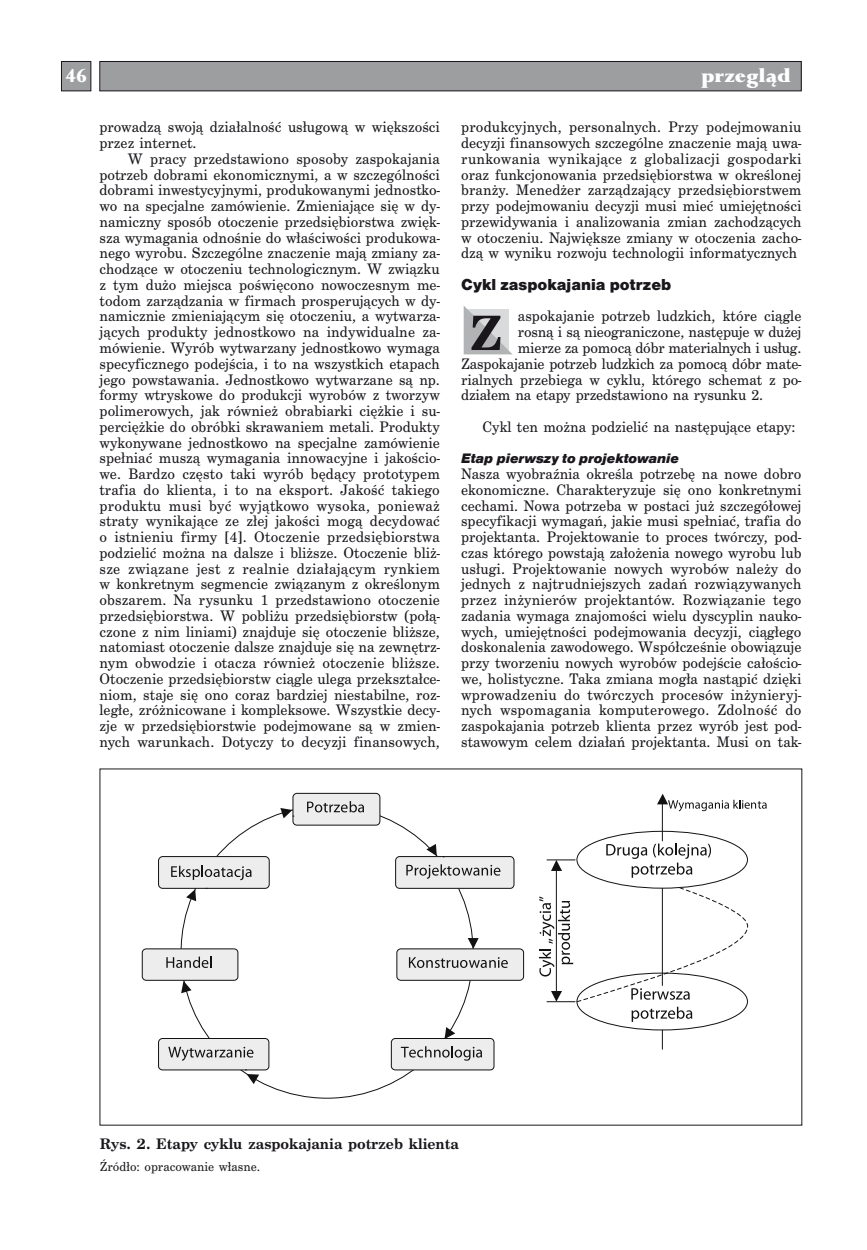
<style>
.page{position:relative;width:867px;height:1250px;background:#fff}
.page>*{position:absolute;margin:0;border:0;box-sizing:border-box;transform-origin:0 0}
.zywa_pagina_-_przegl{font:900 21px "Lapidary 333 PL";color:#fff}
.pagina{font:900 21px "Lapidary 333 PL";color:#fff}
.t1{font:16.5px "Nimbus San DCE Blac";color:#1a171c}
.t2{font:15.75px/15.8px "Century Sch TCE";color:#1a171c}
.t3{font:700 15.75px "Century Sch TCE";color:#1a171c}
.t4{font:14.25px "Nimbus San DCE Blac Ital";color:#1a171c}
.t5{font:13.5px "Century Sch TCE";color:#1a171c}
</style>
<div class="page">
<div style="left:61px;top:61px;width:30px;height:30px;background:#9d9ea0"></div>
<div style="left:61px;top:61px;width:30px;height:30px;border:1px solid #1a171c"></div>
<div style="left:100px;top:61px;width:701px;height:30px;background:#9d9ea0"></div>
<div style="left:100px;top:61px;width:701px;height:30px;border:1px solid #1a171c"></div>
<svg style="left:463px;top:306px;width:49px;height:48px;background:#a5a5a7"></svg>
<hr style="left:662px;top:804px;width:1px;height:36px;background:#111211">
<svg style="left:662px;top:1030px;width:1px;height:19px"></svg>
<svg style="left:539px;top:843px;width:209px;height:178px"></svg>
<svg style="left:657px;top:793px;width:109px;height:18px"></svg>
<div style="left:293px;top:793px;width:87px;height:32px;background:#ededee;border-radius:4px"></div>
<div style="left:292px;top:792px;width:88px;height:33px;border:1px solid #111211;border-radius:4px"></div>
<svg style="left:307px;top:801px;width:57px;height:11px"></svg>
<div style="left:395px;top:856px;width:119px;height:32px;background:#ededee;border-radius:4px"></div>
<div style="left:395px;top:856px;width:119px;height:32px;border:1px solid #111211;border-radius:4px"></div>
<svg style="left:406px;top:864px;width:94px;height:14px"></svg>
<div style="left:397px;top:948px;width:126px;height:32px;background:#ededee;border-radius:4px"></div>
<div style="left:396px;top:948px;width:128px;height:32px;border:1px solid #111211;border-radius:4px"></div>
<svg style="left:409px;top:957px;width:99px;height:10px"></svg>
<div style="left:391px;top:1038px;width:103px;height:31px;background:#ededee;border-radius:4px"></div>
<div style="left:391px;top:1037px;width:103px;height:33px;border:1px solid #111211;border-radius:4px"></div>
<svg style="left:401px;top:1046px;width:81px;height:14px"></svg>
<div style="left:158px;top:1038px;width:111px;height:31px;background:#ededee;border-radius:4px"></div>
<div style="left:158px;top:1037px;width:111px;height:33px;border:1px solid #111211;border-radius:4px"></div>
<svg style="left:168px;top:1046px;width:85px;height:14px"></svg>
<div style="left:158px;top:856px;width:111px;height:32px;background:#ededee;border-radius:4px"></div>
<div style="left:158px;top:856px;width:112px;height:32px;border:1px solid #111211;border-radius:4px"></div>
<svg style="left:171px;top:865px;width:80px;height:15px"></svg>
<svg style="left:426px;top:844px;width:11px;height:12px"></svg>
<svg style="left:467px;top:938px;width:11px;height:10px"></svg>
<svg style="left:444px;top:1026px;width:11px;height:13px"></svg>
<svg style="left:186px;top:889px;width:10px;height:12px"></svg>
<svg style="left:181px;top:980px;width:10px;height:13px"></svg>
<svg style="left:245px;top:1069px;width:14px;height:15px"></svg>
<svg style="left:280px;top:808px;width:14px;height:10px"></svg>
<div style="left:142px;top:948px;width:96px;height:32px;background:#ededee;border-radius:4px"></div>
<div style="left:142px;top:948px;width:96px;height:32px;border:1px solid #111211;border-radius:4px"></div>
<svg style="left:166px;top:956px;width:45px;height:11px"></svg>
<p class="pagina" style="left:66px;top:63px;width:23px">46</p>
<p class="zywa_pagina_-_przegl" style="left:701px;top:63px;width:91px">przeglàd</p>
<p class="t2" style="left:100px;top:119px;width:342px">prowadzą swoją działalność usługową w większości przez internet.</p>
<p class="t2" style="left:100px;top:151px;width:342px;text-indent:28px">W pracy przedstawiono sposoby zaspokajania potrzeb dobrami ekonomicznymi, a w szczególności dobrami inwestycyjnymi, produkowanymi jednostko&shy;wo na specjalne zamówienie. Zmieniające się w dy&shy;namiczny sposób otoczenie przedsiębiorstwa zwięk&shy;sza wymagania odnośnie do właściwości produkowa&shy;nego wyrobu. Szczególne znaczenie mają zmiany za&shy;chodzące w otoczeniu technologicznym. W związku z tym dużo miejsca poświęcono nowoczesnym me&shy;todom zarządzania w firmach prosperujących w dy&shy;namicznie zmieniającym się otoczeniu, a wytwarza&shy;jących produkty jednostkowo na indywidualne za&shy;mówienie. Wyrób wytwarzany jednostkowo wymaga specyficznego podejścia, i to na wszystkich etapach jego powstawania. Jednostkowo wytwarzane są np. formy wtryskowe do produkcji wyrobów z tworzyw polimerowych, jak również obrabiarki ciężkie i su&shy;perciężkie do obróbki skrawaniem metali. Produkty wykonywane jednostkowo na specjalne zamówienie spełniać muszą wymagania innowacyjne i jakościo&shy;we. Bardzo często taki wyrób będący prototypem trafia do klienta, i to na eksport. Jakość takiego produktu musi być wyjątkowo wysoka, ponieważ straty wynikające ze złej jakości mogą decydować o istnieniu firmy [4]. Otoczenie przedsiębiorstwa podzielić można na dalsze i bliższe. Otoczenie bliż&shy;sze związane jest z realnie działającym rynkiem w konkretnym segmencie związanym z określonym obszarem. Na rysunku 1 przedstawiono otoczenie przedsiębiorstwa. W pobliżu przedsiębiorstw (połą&shy;czone z nim liniami) znajduje się otoczenie bliższe, natomiast otoczenie dalsze znajduje się na zewnętrz&shy;nym obwodzie i otacza również otoczenie bliższe.<br>Otoczenie przedsiębiorstw ciągle ulega przekształce&shy;niom, staje się ono coraz bardziej niestabilne, roz&shy;ległe, zróżnicowane i kompleksowe. Wszystkie decy&shy;zje w przedsiębiorstwie podejmowane są w zmien&shy;nych warunkach. Dotyczy to decyzji finansowych,</p>
<p class="t2" style="left:461px;top:119px;width:342px;text-align:justify">produkcyjnych, personalnych. Przy podejmowaniu decyzji finansowych szczególne znaczenie mają uwa&shy;runkowania wynikające z globalizacji gospodarki oraz funkcjonowania przedsiębiorstwa w określonej branży. Menedżer zarządzający przedsiębiorstwem przy podejmowaniu decyzji musi mieć umiejętności przewidywania i analizowania zmian zachodzących w otoczeniu. Największe zmiany w otoczenia zacho&shy;dzą w wyniku rozwoju technologii informatycznych</p>
<p class="t1" style="left:461px;top:275px;width:212px">Cykl zaspokajania potrzeb</p>
<p class="t2" style="left:518px;top:308px;width:285px">aspokajanie potrzeb ludzkich, które ciągle</p>
<p class="t2" style="left:518px;top:324px;width:285px">rosną i są nieograniczone, następuje w dużej</p>
<p class="t2" style="left:518px;top:340px;width:282px">mierze za pomocą dóbr materialnych i usług.</p>
<p class="t2" style="left:461px;top:356px;width:342px">Zaspokajanie potrzeb ludzkich za pomocą dóbr mate-</p>
<p class="t2" style="left:461px;top:371px;width:342px">rialnych przebiega w cyklu, którego schemat z po-</p>
<p class="t2" style="left:461px;top:387px;width:301px">działem na etapy przedstawiono na rysunku 2.</p>
<p class="t2" style="left:482px;top:419px;width:314px">Cykl ten można podzielić na następujące etapy:</p>
<p class="t4" style="left:461px;top:450px;width:219px">Etap pierwszy to projektowanie</p>
<p class="t2" style="left:461px;top:466px;width:342px;text-align:justify">Nasza wyobraźnia określa potrzebę na nowe dobro ekonomiczne. Charakteryzuje się ono konkretnymi cechami. Nowa potrzeba w postaci już szczegółowej specyfikacji wymagań, jakie musi spełniać, trafia do projektanta. Projektowanie to proces twórczy, pod&shy;czas którego powstają założenia nowego wyrobu lub usługi. Projektowanie nowych wyrobów należy do jednych z najtrudniejszych zadań rozwiązywanych przez inżynierów projektantów. Rozwiązanie tego zadania wymaga znajomości wielu dyscyplin nauko&shy;wych, umiejętności podejmowania decyzji, ciągłego doskonalenia zawodowego. Współcześnie obowiązuje przy tworzeniu nowych wyrobów podejście całościo&shy;we, holistyczne. Taka zmiana mogła nastąpić dzięki wprowadzeniu do twórczych procesów inżynieryj&shy;nych wspomagania komputerowego. Zdolność do zaspokajania potrzeb klienta przez wyrób jest pod&shy;stawowym celem działań projektanta. Musi on tak-</p>
<p class="t3" style="left:100px;top:1134px;width:360px">Rys. 2. Etapy cyklu zaspokajania potrzeb klienta</p>
<p class="t5" style="left:100px;top:1158px;width:160px">Źródło: opracowanie własne.</p>
</div>
